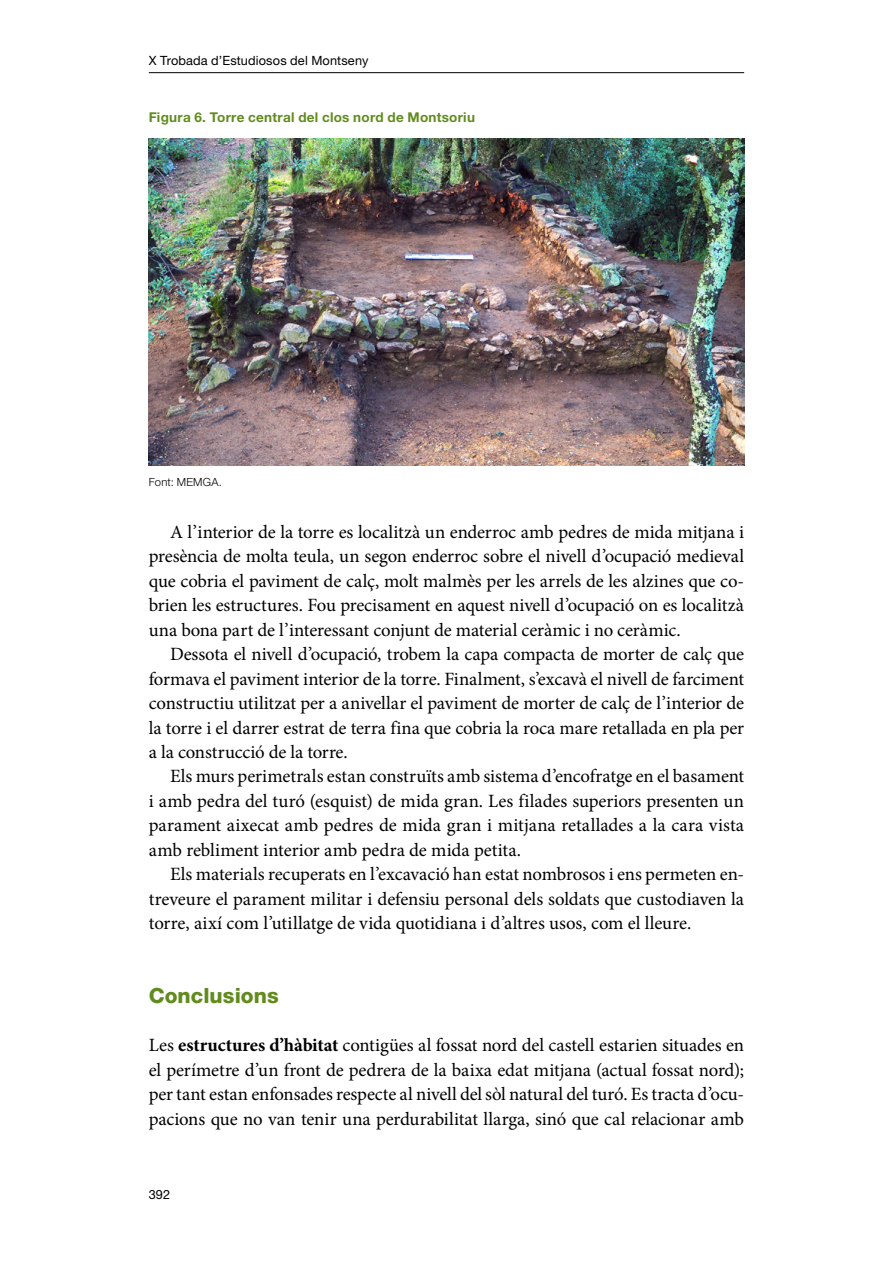
<style>
.page{position:relative;width:893px;height:1263px;background:#fff}
.page>*{position:absolute;margin:0;border:0;box-sizing:border-box;transform-origin:0 0}
.Títol_2{font:800 21px "Helvetica Neue LT Std";color:#618b1d}
.Text_N1__Sangria{font:18.75px/24.5px "Minion Pro";letter-spacing:-.005em;color:#000;text-align:justify}
.Text_N1_1a__NO_sang{font:18.75px/24.5px "Minion Pro";letter-spacing:-.005em;color:#000;text-align:justify}
.Taulas_Color_Titol{font:700 13.5px "Helvetica Neue LT Std";letter-spacing:.02em;color:#618b1d}
.t1{font:12.75px "Helvetica Neue LT Std";letter-spacing:.01em;color:#000}
.Taulas_Color_Font{font:300 11.25px "Helvetica Neue LT Std";letter-spacing:.015em;color:#000}
.s1{font-weight:700}
</style>
<div class="page">
<hr style="left:149px;top:72px;width:595px;height:1px;background:#000">
<img style="left:149px;top:138px;width:595px;height:327px">
<p class="t1" style="left:149px;top:53px;width:221px">X Trobada d’Estudiosos del Montseny</p>
<p class="Taulas_Color_Titol" style="left:149px;top:109px;width:328px">Figura 6. Torre central del clos nord de Montsoriu</p>
<p class="Taulas_Color_Font" style="left:149px;top:475px;width:75px">Font: MEMGA.</p>
<p class="Text_N1__Sangria" style="left:149px;top:520px;width:597px;text-indent:21px">A l’interior de la torre es localitzà un enderroc amb pedres de mida mitjana i presència de molta teula, un segon enderroc sobre el nivell d’ocupació medieval que cobria el paviment de calç, molt malmès per les arrels de les alzines que co&shy;brien les estructures. Fou precisament en aquest nivell d’ocupació on es localitzà una bona part de l’interessant conjunt de material ceràmic i no ceràmic.</p>
<p class="Text_N1__Sangria" style="left:149px;top:642px;width:597px;text-indent:21px">Dessota el nivell d’ocupació, trobem la capa compacta de morter de calç que formava el paviment interior de la torre. Finalment, s’excavà el nivell de farciment constructiu utilitzat per a anivellar el paviment de morter de calç de l’interior de la torre i el darrer estrat de terra fina que cobria la roca mare retallada en pla per a la construcció de la torre.</p>
<p class="Text_N1__Sangria" style="left:149px;top:764px;width:597px;text-indent:21px">Els murs perimetrals estan construïts amb sistema d’encofratge en el basament i amb pedra del turó (esquist) de mida gran. Les filades superiors presenten un parament aixecat amb pedres de mida gran i mitjana retallades a la cara vista amb rebliment interior amb pedra de mida petita.</p>
<p class="Text_N1__Sangria" style="left:149px;top:862px;width:597px;text-indent:21px">Els materials recuperats en l’excavació han estat nombrosos i ens permeten en&shy;treveure el parament militar i defensiu personal dels soldats que custodiaven la torre, així com l’utillatge de vida quotidiana i d’altres usos, com el lleure.</p>
<p class="Títol_2" style="left:149px;top:982px;width:131px">Conclusions</p>
<p class="Text_N1_1a__NO_sang" style="left:149px;top:1033px;width:597px">Les <span class="s1">estructures d’hàbitat</span> contigües al fossat nord del castell estarien situades en el perímetre d’un front de pedrera de la baixa edat mitjana (actual fossat nord); per tant estan enfonsades respecte al nivell del sòl natural del turó. Es tracta d’ocu&shy;pacions que no van tenir una perdurabilitat llarga, sinó que cal relacionar amb</p>
<p class="t1" style="left:149px;top:1186px;width:23px">392</p>
</div>
